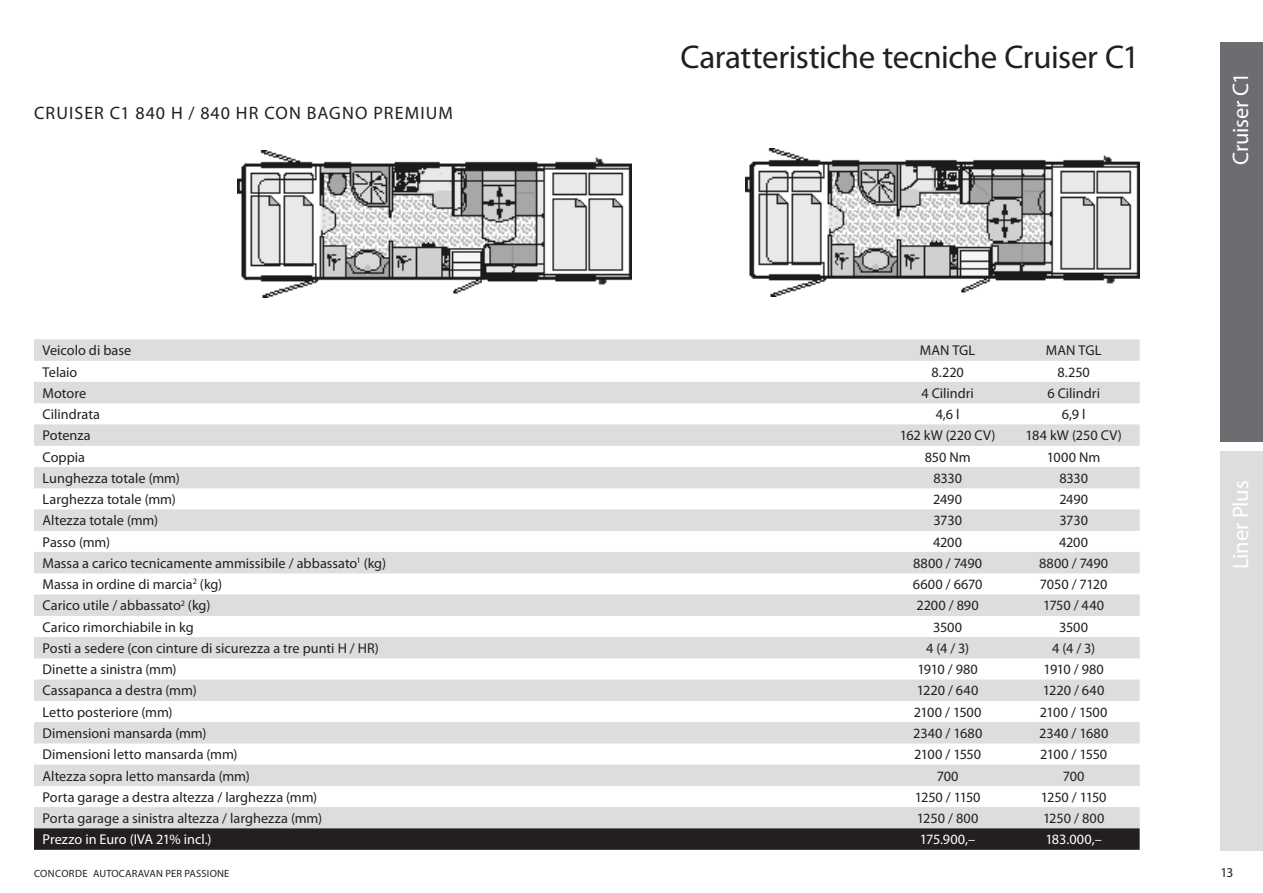
<style>
.page{position:relative;width:1263px;height:893px;background:#fff}
.page>*{position:absolute;margin:0;border:0;box-sizing:border-box;transform-origin:0 0}
.t1{font:33px "Myriad Pro";letter-spacing:-.015em;color:#231f20}
.t2{font:22.5px "Myriad Pro";letter-spacing:-.015em;color:#fff}
.t3{font:18px "Myriad Pro";letter-spacing:.06em;color:#231f20}
.t4{font:14.25px "Myriad Pro";color:#231f20}
.t5{font:14.25px "Myriad Pro";color:#fff}
.t6{font:14.25px "Myriad Pro";letter-spacing:-.035em;color:#231f20}
.t7{font:14.25px "Myriad Pro";letter-spacing:-.025em;color:#231f20}
.t8{font:13.5px "Myriad Pro";color:#231f20}
.t9{font:10.5px "Myriad Pro";letter-spacing:.02em;color:#231f20}
</style>
<div class="page">
<div style="left:1220px;top:43px;width:43px;height:399px;background:#6c6d70"></div>
<div style="left:1220px;top:451px;width:43px;height:399px;background:#dcdddf"></div>
<div style="left:34px;top:339px;width:1106px;height:22px;background:#dcdddf"></div>
<div style="left:34px;top:382px;width:1106px;height:21px;background:#dcdddf"></div>
<div style="left:34px;top:424px;width:1106px;height:22px;background:#dcdddf"></div>
<div style="left:34px;top:467px;width:1106px;height:21px;background:#dcdddf"></div>
<div style="left:34px;top:509px;width:1106px;height:22px;background:#dcdddf"></div>
<div style="left:34px;top:552px;width:1106px;height:21px;background:#dcdddf"></div>
<div style="left:34px;top:594px;width:1106px;height:22px;background:#dcdddf"></div>
<div style="left:34px;top:637px;width:1106px;height:21px;background:#dcdddf"></div>
<div style="left:34px;top:679px;width:1106px;height:22px;background:#dcdddf"></div>
<div style="left:34px;top:722px;width:1106px;height:21px;background:#dcdddf"></div>
<div style="left:34px;top:765px;width:1106px;height:21px;background:#dcdddf"></div>
<div style="left:34px;top:807px;width:1106px;height:21px;background:#dcdddf"></div>
<div style="left:34px;top:828px;width:1106px;height:22px;background:#231f20"></div>
<img style="left:237px;top:150px;width:394px;height:148px">
<img style="left:746px;top:149px;width:394px;height:147px">
<p class="t3" style="left:34px;top:102px;width:418px">cruiser c1 840 h / 840 hr con bagno Premium</p>
<h1 class="t1" style="left:680px;top:36px;width:461px">Caratteristiche tecniche Cruiser C1</h1>
<p class="t4" style="left:43px;top:342px;width:90px">Veicolo di base</p>
<p class="t4" style="left:920px;top:342px;width:57px">MAN TGL</p>
<p class="t4" style="left:1046px;top:342px;width:57px">MAN TGL</p>
<p class="t4" style="left:43px;top:363px;width:36px">Telaio</p>
<p class="t4" style="left:931px;top:363px;width:34px">8.220</p>
<p class="t4" style="left:1057px;top:363px;width:34px">8.250</p>
<p class="t4" style="left:43px;top:384px;width:45px">Motore</p>
<p class="t4" style="left:921px;top:384px;width:54px">4 Cilindri</p>
<p class="t4" style="left:1047px;top:384px;width:54px">6 Cilindri</p>
<p class="t4" style="left:43px;top:405px;width:59px">Cilindrata</p>
<p class="t4" style="left:936px;top:405px;width:26px">4,6 l</p>
<p class="t4" style="left:1062px;top:405px;width:25px">6,9 l</p>
<p class="t4" style="left:43px;top:427px;width:50px">Potenza</p>
<p class="t4" style="left:900px;top:427px;width:97px">162 kW (220 CV)</p>
<p class="t4" style="left:1026px;top:427px;width:98px">184 kW (250 CV)</p>
<p class="t4" style="left:43px;top:448px;width:44px">Coppia</p>
<p class="t4" style="left:925px;top:448px;width:48px">850 N m</p>
<p class="t4" style="left:1047px;top:448px;width:55px">1000 Nm</p>
<p class="t4" style="left:43px;top:469px;width:139px">Lunghezza totale (mm)</p>
<p class="t4" style="left:933px;top:469px;width:30px">8330</p>
<p class="t4" style="left:1059px;top:469px;width:30px">8330</p>
<p class="t4" style="left:43px;top:491px;width:135px">Larghezza totale (mm)</p>
<p class="t4" style="left:933px;top:491px;width:30px">2490</p>
<p class="t4" style="left:1059px;top:491px;width:30px">2490</p>
<p class="t4" style="left:43px;top:512px;width:117px">Altezza totale (mm)</p>
<p class="t4" style="left:933px;top:512px;width:30px">3730</p>
<p class="t4" style="left:1059px;top:512px;width:30px">3730</p>
<p class="t4" style="left:43px;top:533px;width:69px">Passo (mm)</p>
<p class="t4" style="left:933px;top:533px;width:30px">4200</p>
<p class="t4" style="left:1059px;top:533px;width:30px">4200</p>
<p class="t4" style="left:43px;top:554px;width:345px">Massa a carico tecnicamente ammissibile / abbassato<sup>1</sup> (kg)</p>
<p class="t4" style="left:913px;top:554px;width:70px">8800 / 7490</p>
<p class="t4" style="left:1039px;top:554px;width:70px">8800 / 7490</p>
<p class="t4" style="left:43px;top:576px;width:181px">Massa in ordine di marcia<sup>2</sup> (kg)</p>
<p class="t4" style="left:913px;top:576px;width:71px">6600 / 6670</p>
<p class="t4" style="left:1040px;top:576px;width:69px">7050 / 7120</p>
<p class="t4" style="left:43px;top:597px;width:169px">Carico utile / abbassato<sup>2</sup> (kg)</p>
<p class="t4" style="left:916px;top:597px;width:64px">2200 / 890</p>
<p class="t4" style="left:1043px;top:597px;width:63px">1750 / 440</p>
<p class="t4" style="left:43px;top:618px;width:153px">Carico rimorchiabile in kg</p>
<p class="t4" style="left:933px;top:618px;width:31px">3500</p>
<p class="t4" style="left:1059px;top:618px;width:31px">3500</p>
<p class="t4" style="left:43px;top:639px;width:338px">Posti a sedere (con cinture di sicurezza a tre punti H / HR)</p>
<p class="t4" style="left:926px;top:639px;width:45px">4 (4 / 3)</p>
<p class="t4" style="left:1052px;top:639px;width:45px">4 (4 / 3)</p>
<p class="t4" style="left:43px;top:661px;width:136px">Dinette a sinistra (mm)</p>
<p class="t4" style="left:917px;top:661px;width:62px">1910 / 980</p>
<p class="t4" style="left:1043px;top:661px;width:62px">1910 / 980</p>
<p class="t4" style="left:43px;top:682px;width:156px">Cassapanca a destra (mm)</p>
<p class="t4" style="left:917px;top:682px;width:63px">1220 / 640</p>
<p class="t4" style="left:1043px;top:682px;width:63px">1220 / 640</p>
<p class="t4" style="left:43px;top:703px;width:132px">Letto posteriore (mm)</p>
<p class="t7" style="left:914px;top:703px;width:69px">2100 / 1500</p>
<p class="t7" style="left:1040px;top:703px;width:69px">2100 / 1500</p>
<p class="t4" style="left:43px;top:724px;width:165px">Dimensioni mansarda (mm)</p>
<p class="t4" style="left:913px;top:724px;width:71px">2340 / 1680</p>
<p class="t4" style="left:1039px;top:724px;width:71px">2340 / 1680</p>
<p class="t4" style="left:43px;top:746px;width:197px">Dimensioni letto mansarda (mm)</p>
<p class="t6" style="left:914px;top:746px;width:68px">2100 / 1550</p>
<p class="t6" style="left:1040px;top:746px;width:68px">2100 / 1550</p>
<p class="t4" style="left:43px;top:767px;width:209px">Altezza sopra letto mansarda (mm)</p>
<p class="t4" style="left:937px;top:767px;width:23px">700</p>
<p class="t4" style="left:1063px;top:767px;width:23px">700</p>
<p class="t4" style="left:43px;top:788px;width:276px">Porta garage a destra altezza / larghezza (mm)</p>
<p class="t6" style="left:915px;top:788px;width:67px">1250 / 1150</p>
<p class="t6" style="left:1041px;top:788px;width:67px">1250 / 1150</p>
<p class="t4" style="left:43px;top:809px;width:281px">Porta garage a sinistra altezza / larghezza (mm)</p>
<p class="t4" style="left:917px;top:809px;width:63px">1250 / 800</p>
<p class="t4" style="left:1043px;top:809px;width:63px">1250 / 800</p>
<p class="t5" style="left:43px;top:831px;width:171px">Prezzo in Euro (IVA 21% incl.)</p>
<p class="t5" style="left:920px;top:831px;width:57px">175.900,–</p>
<p class="t5" style="left:1045px;top:831px;width:58px">183.000,–</p>
<p class="t9" style="left:34px;top:867px;width:197px">Concorde Autocaravan per passione</p>
<h2 class="t2" style="left:1227px;top:165px;width:94px;rotate:-90deg">Cruiser C1</h2>
<h2 class="t2" style="left:1227px;top:569px;width:90px;rotate:-90deg">Liner Plus</h2>
<p class="t8" style="left:1220px;top:864px;width:15px">13</p>
</div>
